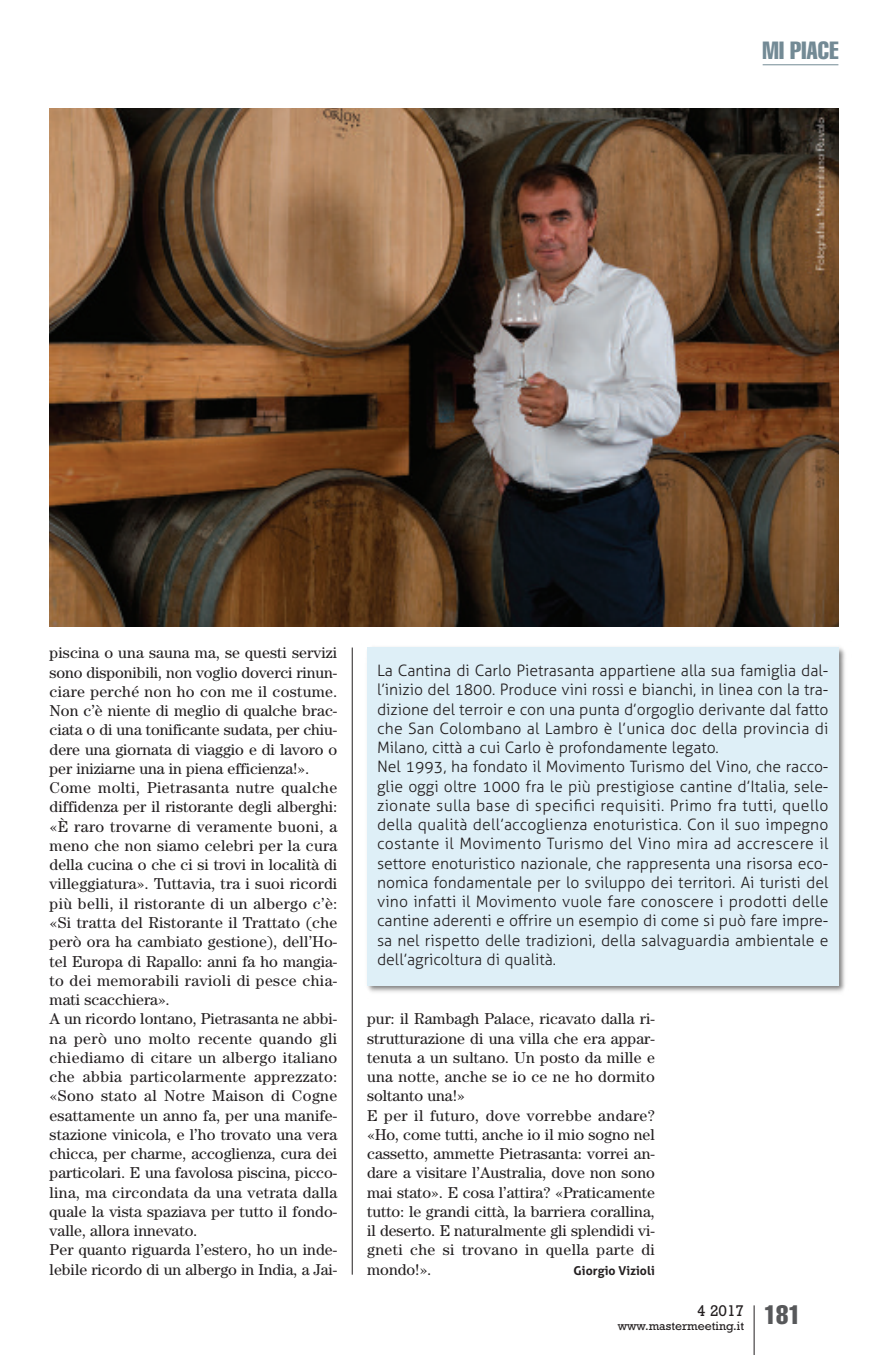
<style>
.page{position:relative;width:893px;height:1355px;background:#fff}
.page>*{position:absolute;margin:0;border:0;box-sizing:border-box;transform-origin:0 0}
.t1{font:extra-condensed 24.5px "Helvetica";color:#738a95}
.t2{font:15.75px/19.2px "Century";letter-spacing:.005em;color:#231f20}
.t3{font:300 15.75px/19.2px "Aller";color:#231f20}
.t4{font:15.75px "Rockwell";color:#231f20}
.t5{font:12.25px "Rockwell";color:#231f20}
.t6{font:700 12.25px "Aller";color:#231f20}
</style>
<div class="page">
<hr style="left:754px;top:1305px;width:1px;height:49px;background:#231f20">
<hr style="left:763px;top:64px;width:75px;height:1px;background:#738a95">
<hr style="left:352px;top:647px;width:1px;height:627px;background:#231f20">
<img style="left:367px;top:647px;width:478px;height:345px">
<div style="left:367px;top:647px;width:471px;height:338px;background:#deeff7"></div>
<img style="left:50px;top:108px;width:788px;height:519px">
<h1 class="t1" style="left:763px;top:42px;width:77px">MI PIACE</h1>
<p class="t2" style="left:50px;top:644px;width:289px">piscina o una sauna ma, se questi servizi sono disponibili, non voglio doverci rinun&shy;ciare perché non ho con me il costume.<br>Non c’è niente di meglio di qualche brac&shy;ciata o di una tonificante sudata, per chiu&shy;dere una giornata di viaggio e di lavoro o per iniziarne una in piena efficienza!».<br>Come molti, Pietrasanta nutre qualche diffidenza per il ristorante degli alberghi: «È raro trovarne di veramente buoni, a meno che non siamo celebri per la cura della cucina o che ci si trovi in località di villeggiatura». Tuttavia, tra i suoi ricordi più belli, il ristorante di un albergo c’è: «Si tratta del Ristorante il Trattato (che però ora ha cambiato gestione), dell’Ho&shy;tel Europa di Rapallo: anni fa ho mangia&shy;to dei memorabili ravioli di pesce chia&shy;mati scacchiera».<br>A un ricordo lontano, Pietrasanta ne abbi&shy;na però uno molto recente quando gli chiediamo di citare un albergo italiano che abbia particolarmente apprezzato: «Sono stato al Notre Maison di Cogne esattamente un anno fa, per una manife&shy;stazione vinicola, e l’ho trovato una vera chicca, per charme, accoglienza, cura dei particolari. E una favolosa piscina, picco&shy;lina, ma circondata da una vetrata dalla quale la vista spaziava per tutto il fondo&shy;valle, allora innevato.<br>Per quanto riguarda l’estero, ho un inde&shy;lebile ricordo di un albergo in India, a Jai-</p>
<p class="t3" style="left:377px;top:661px;width:453px">La Cantina di Carlo Pietrasanta appartiene alla sua famiglia dal&shy;l’inizio del 1800. Produce vini rossi e bianchi, in linea con la tra&shy;dizione del terroir e con una punta d’orgoglio derivante dal fatto che San Colombano al Lambro è l’unica doc della provincia di Milano, città a cui Carlo è profondamente legato.<br>Nel 1993, ha fondato il Movimento Turismo del Vino, che racco&shy;glie oggi oltre 1000 fra le più prestigiose cantine d’Italia, sele&shy;zionate sulla base di specifici requisiti. Primo fra tutti, quello della qualità dell’accoglienza enoturistica. Con il suo impegno costante il Movimento Turismo del Vino mira ad accrescere il settore enoturistico nazionale, che rappresenta una risorsa eco&shy;nomica fondamentale per lo sviluppo dei territori. Ai turisti del vino infatti il Movimento vuole fare conoscere i prodotti delle cantine aderenti e offrire un esempio di come si può fare impre&shy;sa nel rispetto delle tradizioni, della salvaguardia ambientale e dell’agricoltura di qualità.</p>
<p class="t2" style="left:367px;top:1010px;width:289px">pur: il Rambagh Palace, ricavato dalla ri&shy;strutturazione di una villa che era appar&shy;tenuta a un sultano. Un posto da mille e una notte, anche se io ce ne ho dormito soltanto una!»<br>E per il futuro, dove vorrebbe andare? «Ho, come tutti, anche io il mio sogno nel cassetto, ammette Pietrasanta: vorrei an&shy;dare a visitare l’Australia, dove non sono mai stato». E cosa l’attira? «Praticamente tutto: le grandi città, la barriera corallina, il deserto. E naturalmente gli splendidi vi&shy;gneti che si trovano in quella parte di mondo!».</p>
<p class="t6" style="left:574px;top:1262px;width:83px">Giorgio Vizioli</p>
<p class="t5" style="left:618px;top:1321px;width:184px">www.mastermeeting.it <sup>181</sup></p>
<p class="t4" style="left:697px;top:1305px;width:49px">4 2017</p>
</div>
